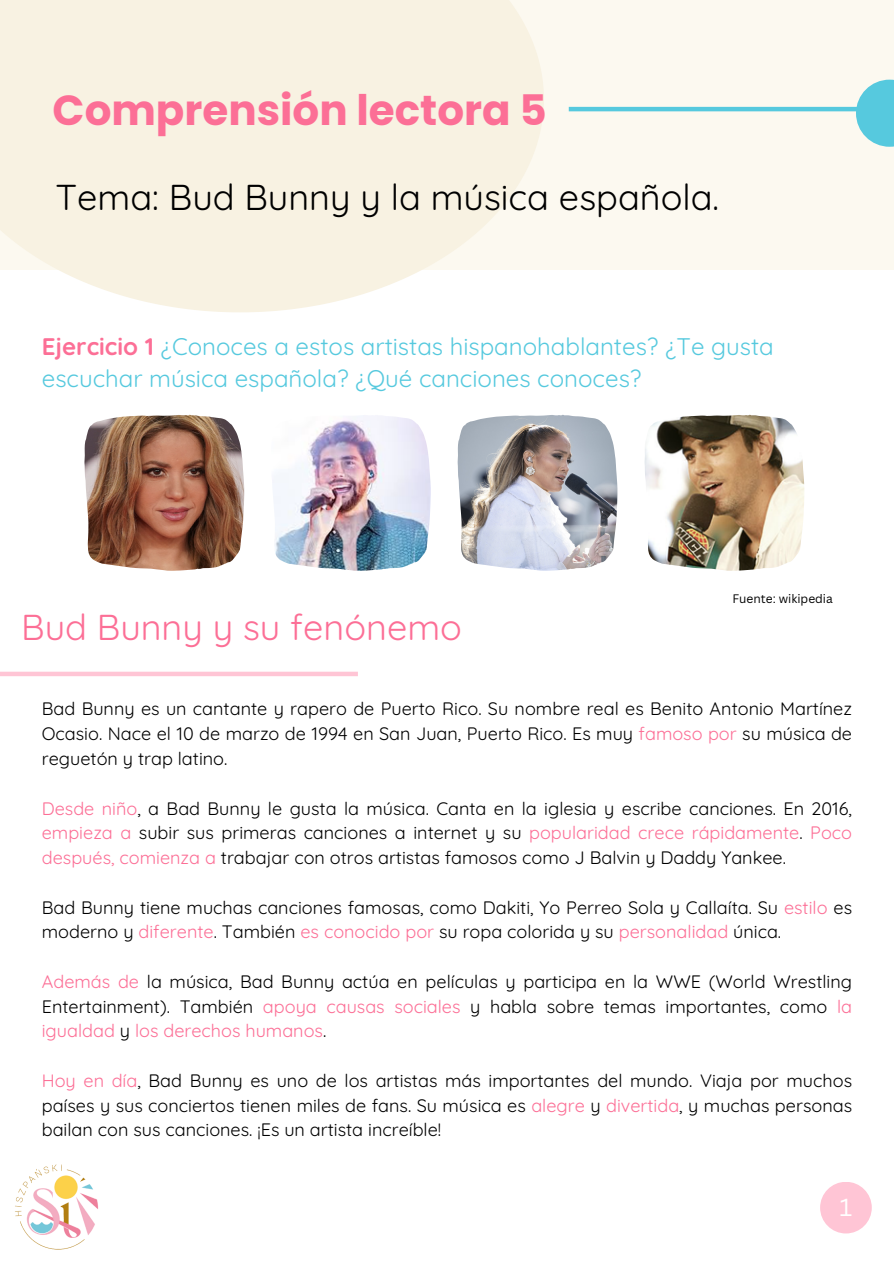
<style>
.page{position:relative;width:894px;height:1264px;background:#fff}
.page>*{position:absolute;margin:0;border:0;box-sizing:border-box;transform-origin:0 0}
.t1{font:700 42px "Poppins";color:#fc6f96}
.t2{font:36px "Quicksand";color:#000}
.t3{font:36px "Quicksand";color:#fc6f96}
.t4{font:24px/32.7px "Quicksand";color:#56c9de}
.t5{font:24px "Canva Sans";color:#fff}
.t6{font:18px/24.8px "Quicksand";color:#000;text-align:justify}
.t7{font:12px "Canva Sans";color:#000}
.s1{font-weight:700;color:#fc6f96}
.s2{color:#fc6f96}
</style>
<div class="page">
<div style="left:0;top:0;width:893px;height:269px;background:#fcf9f0"></div>
<hr style="left:568px;top:107px;width:325px;height:4px;background:#56c9de">
<svg style="left:855px;top:80px;width:38px;height:67px;fill:#56c9de"></svg>
<svg style="left:0;top:0;width:543px;height:312px;fill:#f8f2e2"></svg>
<div style="left:0;top:671px;width:358px;height:5px;background:#ffc5d5"></div>
<img style="left:15px;top:1164px;width:84px;height:86px">
<div style="left:819px;top:1181px;width:52px;height:52px;background:#ffc5d5;border-radius:50%"></div>
<img style="left:84px;top:415px;width:160px;height:155px">
<img style="left:273px;top:415px;width:157px;height:155px">
<img style="left:457px;top:415px;width:160px;height:155px">
<img style="left:644px;top:415px;width:160px;height:155px">
<h2 class="t1" style="left:53px;top:81px;width:495px">Comprensión lectora 5</h2>
<p class="t2" style="left:55px;top:174px;width:665px">Tema: Bud Bunny y la música española.</p>
<h4 class="t4" style="left:42px;top:329px;width:733px"><span class="s1">Ejercicio 1</span> ¿Conoces a estos artistas hispanohablantes? ¿Te gusta escuchar música española? ¿Qué canciones conoces?</h4>
<p class="t3" style="left:21px;top:604px;width:442px">Bud Bunny y su fenónemo</p>
<h4 class="t7" style="left:732px;top:590px;width:102px">Fuente: wikipedia</h4>
<h3 class="t6" style="left:42px;top:696px;width:811px">Bad Bunny es un cantante y rapero de Puerto Rico. Su nombre real es Benito Antonio Martínez Ocasio. Nace el 10 de marzo de 1994 en San Juan, Puerto Rico. Es muy <span class="s2">famoso por</span> su música de reguetón y trap latino.</h3>
<p class="t6" style="left:42px;top:795px;width:811px"><span class="s2">Desde niño</span>, a Bad Bunny le gusta la música. Canta en la iglesia y escribe canciones. En 2016, <span class="s2">empieza a</span> subir sus primeras canciones a internet y su <span class="s2">popularidad crece rápidamente</span>. <span class="s2">Poco después, comienza a</span> trabajar con otros artistas famosos como J Balvin y Daddy Yankee.</p>
<p class="t6" style="left:42px;top:894px;width:811px">Bad Bunny tiene muchas canciones famosas, como Dakiti, Yo Perreo Sola y Callaíta. Su <span class="s2">estilo</span> es moderno y <span class="s2">diferente</span>. También <span class="s2">es conocido por</span> su ropa colorida y su <span class="s2">personalidad</span> única.</p>
<p class="t6" style="left:42px;top:968px;width:811px"><span class="s2">Además de</span> la música, Bad Bunny actúa en películas y participa en la WWE (World Wrestling Entertainment). También <span class="s2">apoya causas sociales</span> y habla sobre temas importantes, como <span class="s2">la igualdad</span> y <span class="s2">los derechos humanos</span>.</p>
<p class="t6" style="left:42px;top:1067px;width:811px"><span class="s2">Hoy en día</span>, Bad Bunny es uno de los artistas más importantes del mundo. Viaja por muchos países y sus conciertos tienen miles de fans. Su música es <span class="s2">alegre</span> y <span class="s2">divertida</span>, y muchas personas bailan con sus canciones. ¡Es un artista increíble!</p>
<h3 class="t5" style="left:839px;top:1190px;width:14px">1</h3>
</div>
